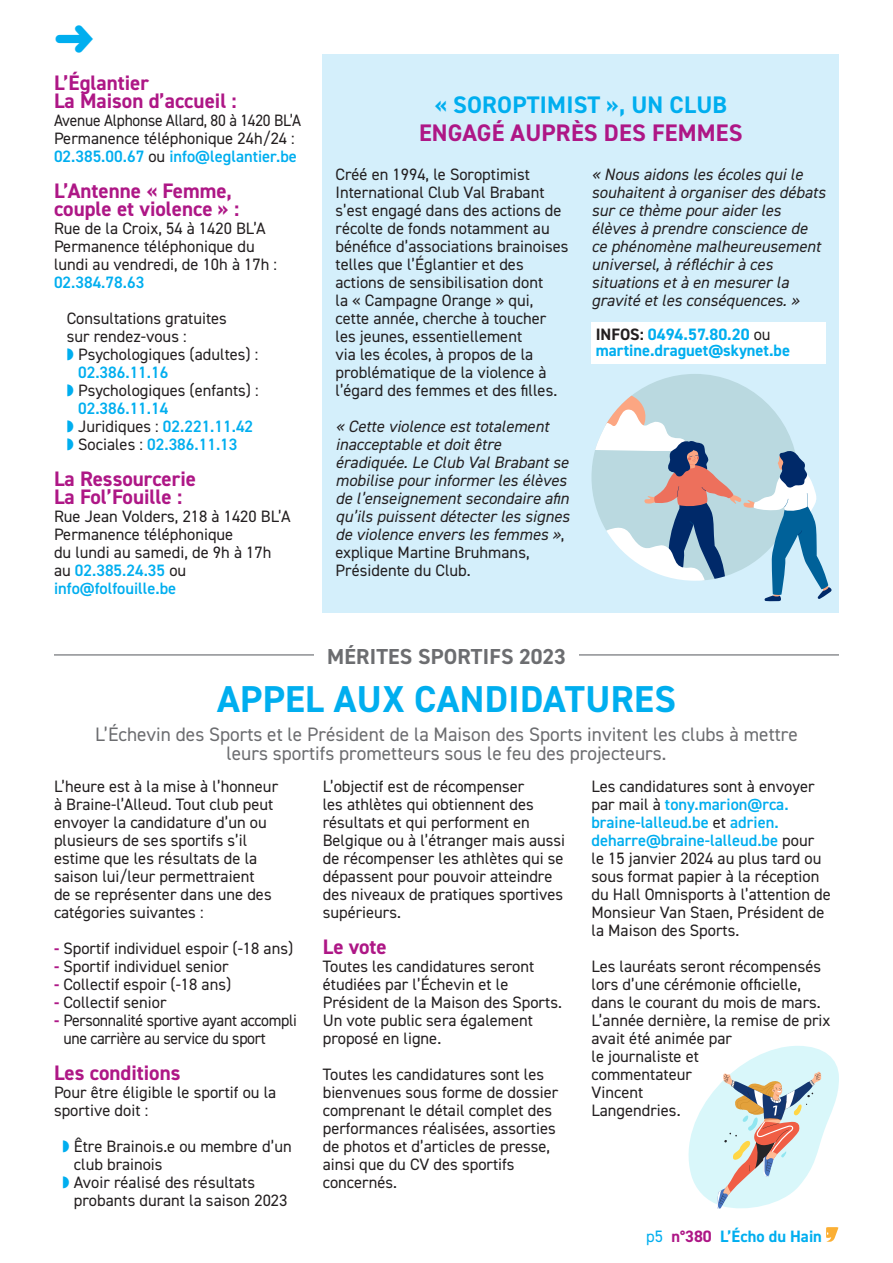
<style>
.page{position:relative;width:893px;height:1263px;background:#fff}
.page>*{position:absolute;margin:0;border:0;box-sizing:border-box;transform-origin:0 0}
.t1{font:700 37.5px "DIN2014";letter-spacing:.01em;color:#00aeef}
.t2{font:700 24px "DIN2014";letter-spacing:.01em;color:#ae1786}
.t3{font:700 24px "DIN2014";letter-spacing:.01em;color:#00aeef}
.t4{font:700 21.75px "DIN2014";letter-spacing:.01em;color:#6c6d70}
.t5{font:700 21px/18px "DIN2014";color:#ae1786}
.t6{font:19.5px/19.5px "DIN2014";color:#6c6d70;text-align:center}
.t7{font:16.5px/18px "DIN2014";color:#231f20}
.t8{font:italic 16.5px/18px "DIN2014";color:#231f20}
.t9{font:16.5px/18px "DIN2014";color:#231f20;scale:.94 1}
.t10{font:600 16.5px/18px "DIN2014";color:#00aeef}
.t11{font:700 16.5px/16.5px "DIN2014";color:#00aeef}
.t12{font:16.5px/18px "DIN2014";letter-spacing:-.02em;color:#231f20;scale:.96 1}
.s1{font-weight:600;color:#00aeef}
.s2{font-weight:400;color:#231f20}
.s3{font-style:normal}
.s4{color:#231f20}
.s5{font-weight:700;color:#ae1786}
.s6{font-weight:400}
.s7{color:#ae1786}
</style>
<div class="page">
<svg style="left:826px;top:1227px;width:12px;height:15px"></svg>
<hr style="left:54px;top:654px;width:785px;height:1px;background:#939598">
<hr style="left:54px;top:655px;width:785px;height:1px;background:#939598">
<div style="left:314px;top:647px;width:265px;height:17px;background:#fff"></div>
<div style="left:323px;top:54px;width:516px;height:558px;background:#d4effb"></div>
<div style="left:591px;top:322px;width:235px;height:42px;background:#fff"></div>
<svg style="left:591px;top:374px;width:241px;height:227px"></svg>
<svg style="left:688px;top:1046px;width:151px;height:163px"></svg>
<p class="t5" style="left:54px;top:74px;width:184px">L’Églantier<br>La Maison d’accueil :</p>
<p class="t9" style="left:54px;top:111px;width:265px">Avenue Alphonse Allard, 80 à 1420 BL’A<br>Permanence téléphonique 24h/24 :<br><span class="s1">02.385.00.67</span> ou <span class="s1">info@leglantier.be</span></p>
<p class="t5" style="left:54px;top:182px;width:187px">L’Antenne « Femme, couple et violence » :</p>
<p class="t7" style="left:54px;top:219px;width:225px">Rue de la Croix, 54 à 1420 BL’A<br>Permanence téléphonique du lundi au vendredi, de 10h à 17h :</p>
<p class="t10" style="left:54px;top:273px;width:92px">02.384.78.63</p>
<p class="t7" style="left:67px;top:309px;width:162px">Consultations gratuites sur rendez-vous :</p>
<p class="t7" style="left:78px;top:345px;width:182px">Psychologiques (adultes) :</p>
<p class="t10" style="left:78px;top:363px;width:92px">02.386.11.16</p>
<p class="t7" style="left:78px;top:381px;width:182px">Psychologiques (enfants) :</p>
<p class="t10" style="left:78px;top:399px;width:177px">02.386.11.14<br><span class="s2">Juridiques :</span> 02.221.11.42<br><span class="s2">Sociales :</span> 02.386.11.13</p>
<p class="t5" style="left:54px;top:470px;width:144px">La Ressourcerie<br>La Fol’Fouille :</p>
<p class="t7" style="left:54px;top:507px;width:238px">Rue Jean Volders, 218 à 1420 BL’A<br>Permanence téléphonique<br>du lundi au samedi, de 9h à 17h au <span class="s1">02.385.24.35</span> ou <span class="s1">info@folfouille.be</span></p>
<h2 class="t3" style="left:434px;top:88px;width:294px">« SOROPTIMIST », UN CLUB</h2>
<h2 class="t2" style="left:419px;top:117px;width:325px">ENGAGÉ AUPRÈS DES FEMMES</h2>
<p class="t7" style="left:335px;top:165px;width:234px">Créé en 1994, le Soroptimist<br>International Club Val Brabant s’est engagé dans des actions de récolte de fonds notamment au bénéfice d’associations brainoises telles que l’Églantier et des actions de sensibilisation dont<br>la « Campagne Orange » qui, cette année, cherche à toucher les jeunes, essentiellement<br>via les écoles, à propos de la problématique de la violence à l’égard des femmes et des filles.</p>
<p class="t8" style="left:335px;top:417px;width:235px">« Cette violence est totalement inacceptable et doit être éradiquée. Le Club Val Brabant se mobilise pour informer les élèves de l’enseignement secondaire afin qu’ils puissent détecter les signes de violence envers les femmes »<span class="s3">, explique Martine Bruhmans,<br>Présidente du Club.</span></p>
<p class="t8" style="left:591px;top:165px;width:235px">« Nous aidons les écoles qui le souhaitent à organiser des débats sur ce thème pour aider les élèves à prendre conscience de ce phénomène malheureusement universel, à réfléchir à ces situations et à en mesurer la gravité et les conséquences. »</p>
<p class="t11" style="left:596px;top:325px;width:196px"><span class="s4">INFOS:</span> 0494.57.80.20 <span class="s2">ou </span>martine.draguet@skynet.be</p>
<h3 class="t4" style="left:327px;top:642px;width:240px">MÉRITES SPORTIFS 2023</h3>
<h1 class="t1" style="left:217px;top:674px;width:460px">APPEL AUX CANDIDATURES</h1>
<p class="t6" style="left:95px;top:724px;width:704px">L’Échevin des Sports et le Président de la Maison des Sports invitent les clubs à mettre leurs sportifs prometteurs sous le feu des projecteurs.</p>
<p class="t7" style="left:54px;top:777px;width:226px">L’heure est à la mise à l’honneur à Braine-l’Alleud. Tout club peut envoyer la candidature d’un ou plusieurs de ses sportifs s’il estime que les résultats de la saison lui/leur permettraient<br>de se représenter dans une des catégories suivantes :</p>
<p class="t7" style="left:54px;top:939px;width:241px"><span class="s5">-</span> Sportif individuel espoir (-18 ans)</p>
<p class="t7" style="left:54px;top:957px;width:176px"><span class="s5">-</span> Sportif individuel senior</p>
<p class="t7" style="left:54px;top:975px;width:179px"><span class="s5">-</span> Collectif espoir (-18 ans)</p>
<p class="t7" style="left:54px;top:993px;width:114px"><span class="s5">-</span> Collectif senior</p>
<p class="t12" style="left:63px;top:1011px;width:245px;text-indent:-9px"><span class="s5">-</span> Personnalité sportive ayant accompli une carrière au service du sport</p>
<p class="t5" style="left:54px;top:1064px;width:128px">Les conditions</p>
<p class="t7" style="left:54px;top:1083px;width:224px">Pour être éligible le sportif ou la sportive doit :</p>
<p class="t7" style="left:74px;top:1137px;width:219px">Être Brainois.e ou membre d’un club brainois<br>Avoir réalisé des résultats probants durant la saison 2023</p>
<p class="t7" style="left:323px;top:777px;width:244px">L’objectif est de récompenser<br>les athlètes qui obtiennent des résultats et qui performent en<br>Belgique ou à l’étranger mais aussi de récompenser les athlètes qui se dépassent pour pouvoir atteindre des niveaux de pratiques sportives supérieurs.</p>
<p class="t5" style="left:323px;top:938px;width:65px">Le vote</p>
<p class="t7" style="left:323px;top:957px;width:241px">Toutes les candidatures seront étudiées par l’Échevin et le<br>Président de la Maison des Sports.<br>Un vote public sera également proposé en ligne.</p>
<p class="t7" style="left:323px;top:1065px;width:237px">Toutes les candidatures sont les bienvenues sous forme de dossier comprenant le détail complet des performances réalisées, assorties de photos et d’articles de presse, ainsi que du CV des sportifs concernés.</p>
<p class="t7" style="left:591px;top:777px;width:241px">Les candidatures sont à envoyer par mail à <span class="s1">tony.marion@rca. braine-lalleud.be</span> et <span class="s1">adrien. deharre@braine-lalleud.be</span> pour le 15 janvier 2024 au plus tard ou sous format papier à la réception du Hall Omnisports à l’attention de<br>Monsieur Van Staen, Président de la Maison des Sports.</p>
<p class="t7" style="left:591px;top:957px;width:240px">Les lauréats seront récompensés lors d’une cérémonie officielle, dans le courant du mois de mars.<br>L’année dernière, la remise de prix avait été animée par<br>le journaliste et<br>commentateur<br>Vincent<br>Langendries.</p>
<p class="t11" style="left:646px;top:1228px;width:177px"><span class="s6">p5</span> <span class="s7">n°380</span> L’Écho du Hain</p>
</div>
